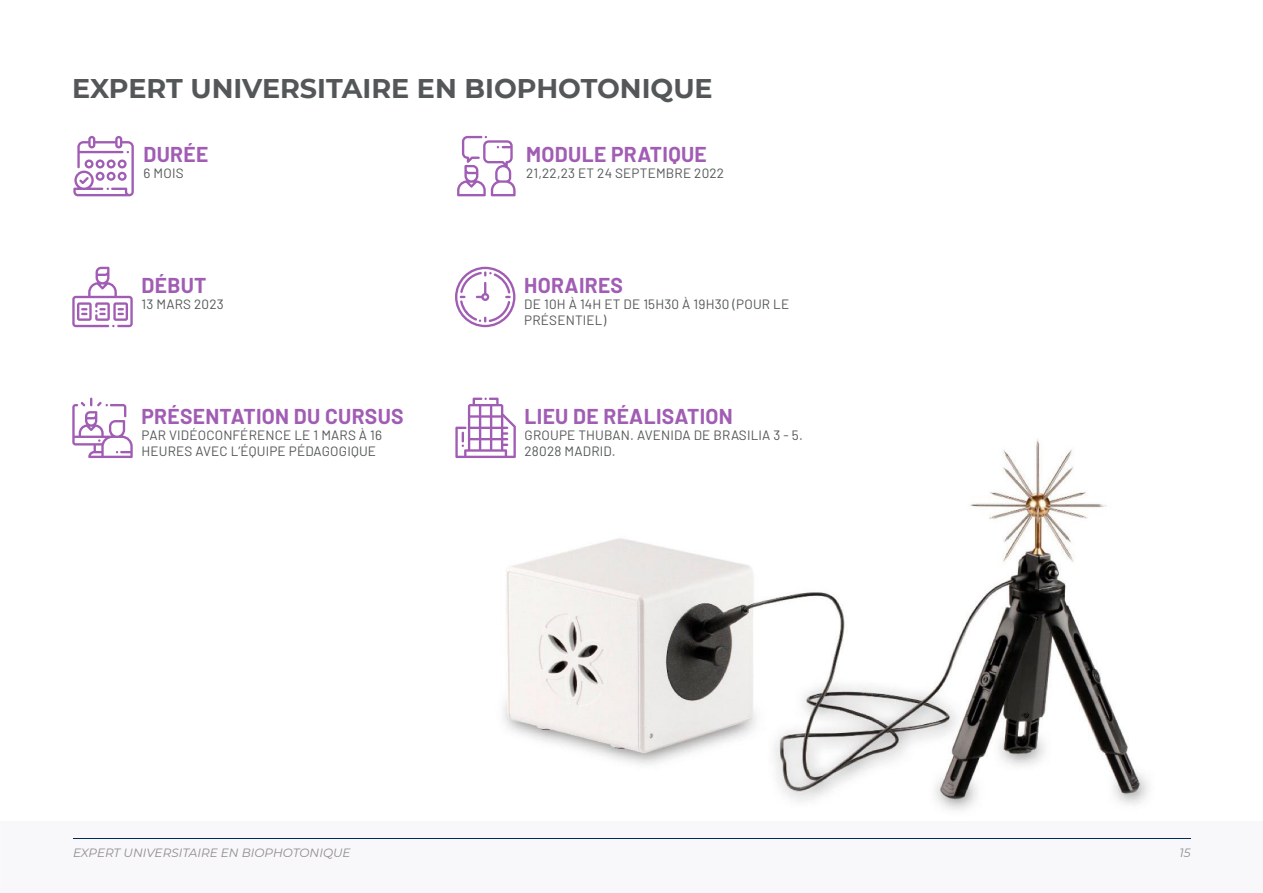
<style>
.page{position:relative;width:1263px;height:893px;background:#f8f7f9}
.page>*{position:absolute;margin:0;border:0;box-sizing:border-box;transform-origin:0 0}
.t1{font:700 27px "Montserrat";color:#545758}
.t2{font:700 21px "Barlow";letter-spacing:.015em;color:#a15db4}
.t3{font:13.5px/16.2px "Barlow";letter-spacing:.015em;color:#545758}
.t4{font:italic 12px "Montserrat";color:#908c8e}
</style>
<div class="page">
<hr style="left:73px;top:838px;width:1118px;height:1px;background:#002b57">
<div style="left:0;top:0;width:1263px;height:821px;background:#fff"></div>
<img style="left:503px;top:439px;width:646px;height:371px">
<svg style="left:73px;top:136px;width:61px;height:60px"></svg>
<svg style="left:72px;top:398px;width:61px;height:60px"></svg>
<svg style="left:455px;top:267px;width:60px;height:60px"></svg>
<svg style="left:455px;top:398px;width:61px;height:60px"></svg>
<svg style="left:72px;top:267px;width:61px;height:60px"></svg>
<svg style="left:457px;top:136px;width:59px;height:60px"></svg>
<h1 class="t1" style="left:72px;top:69px;width:642px">EXPERT UNIVERSITAIRE EN BIOPHOTONIQUE</h1>
<h2 class="t2" style="left:144px;top:139px;width:66px">DURÉE</h2>
<p class="t3" style="left:144px;top:164px;width:42px">6 MOIS</p>
<h2 class="t2" style="left:142px;top:270px;width:66px">DÉBUT</h2>
<p class="t3" style="left:142px;top:295px;width:84px">13 MARS 2023</p>
<h2 class="t2" style="left:141px;top:401px;width:264px">PRÉSENTATION DU CURSUS</h2>
<p class="t3" style="left:141px;top:426px;width:242px">PAR VIDÉOCONFÉRENCE LE 1 MARS À 16<br>HEURES AVEC L’ÉQUIPE PÉDAGOGIQUE</p>
<h2 class="t2" style="left:526px;top:139px;width:182px">MODULE PRATIQUE</h2>
<p class="t3" style="left:526px;top:164px;width:199px">21,22,23 ET 24 SEPTEMBRE 2022</p>
<h2 class="t2" style="left:524px;top:270px;width:100px">HORAIRES</h2>
<p class="t3" style="left:524px;top:295px;width:266px">DE 10H À 14H ET DE 15H30 À 19H30 (POUR LE<br>PRÉSENTIEL)</p>
<h2 class="t2" style="left:525px;top:401px;width:210px">LIEU DE RÉALISATION</h2>
<p class="t3" style="left:525px;top:426px;width:280px">GROUPE THUBAN. AVENIDA DE BRASILIA 3 - 5.<br>28028 MADRID.</p>
<p class="t4" style="left:73px;top:844px;width:279px">EXPERT UNIVERSITAIRE EN BIOPHOTONIQUE</p>
<p class="t4" style="left:1179px;top:844px;width:13px">15</p>
</div>
